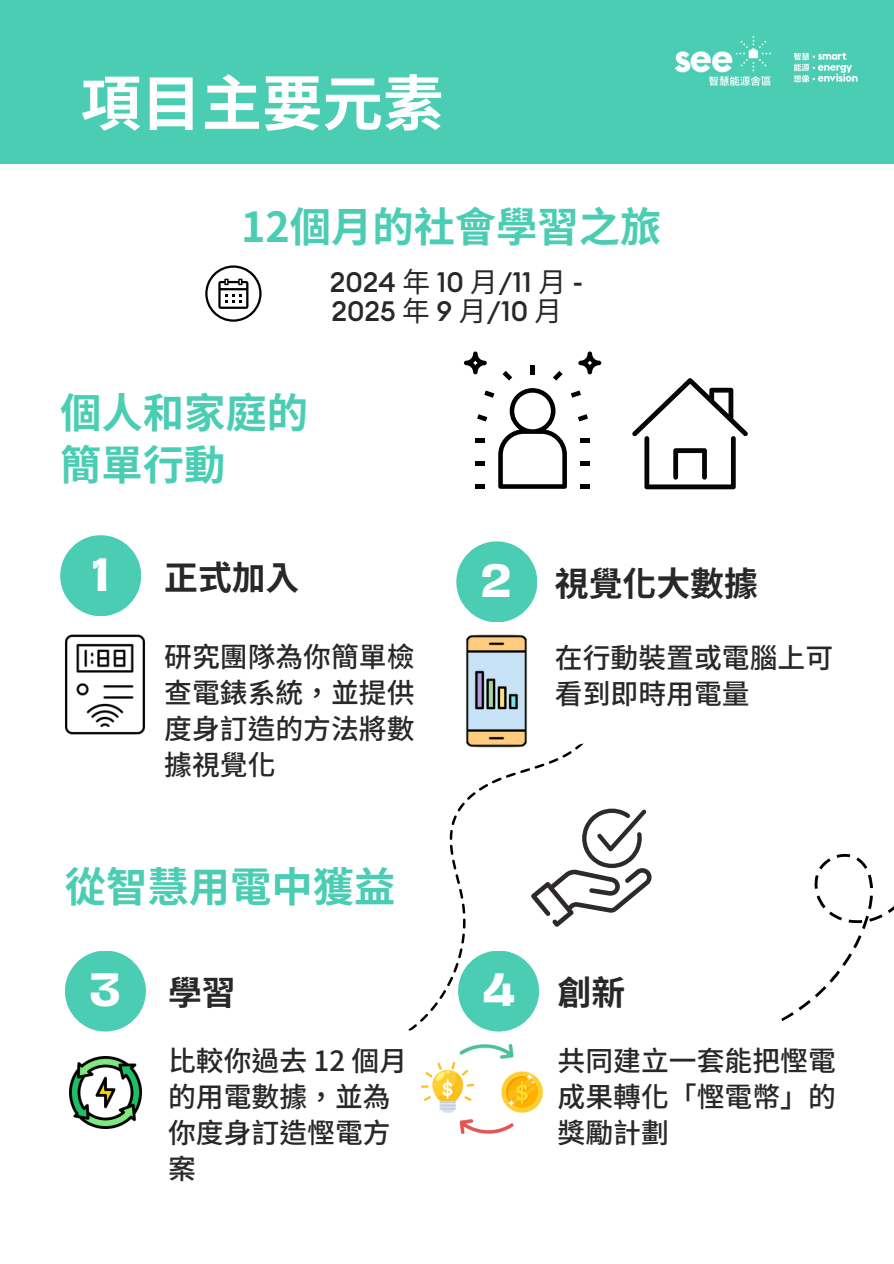
<style>
.page{position:relative;width:894px;height:1264px;background:#fff}
.page>*{position:absolute;margin:0;border:0;box-sizing:border-box;transform-origin:0 0}
.t1{font:700 60.45px "Noto Sans TC";color:#fff}
.t2{font:700 42.75px "Hagrid Text";color:#fff}
.t3{font:700 41.25px/52.8px "Noto Sans TC";color:#4bcdb4}
.t4{font:700 33.75px "Noto Sans TC";color:#282828}
.t5{font:500 27.75px/36px "Noto Sans TC";color:#282828;text-align:justify}
.t6{font:500 27.75px "Euclid Circular A";color:#282828}
.s1{font-family:"Noto Sans CJ Ksc";font-weight:400}
</style>
<div class="page">
<img style="left:70px;top:1056px;width:72px;height:72px">
<img style="left:65px;top:634px;width:80px;height:101px">
<div style="left:0;top:0;width:893px;height:164px;background:#4bcdb4"></div>
<div style="left:60px;top:535px;width:81px;height:81px;background:#4bcdb4;border-radius:50%"></div>
<div style="left:456px;top:541px;width:81px;height:81px;background:#4bcdb4;border-radius:50%"></div>
<div style="left:65px;top:950px;width:81px;height:81px;background:#4bcdb4;border-radius:50%"></div>
<svg style="left:651px;top:853px;width:242px;height:168px"></svg>
<img style="left:461px;top:602px;width:71px;height:141px">
<img style="left:675px;top:36px;width:183px;height:50px">
<svg style="left:632px;top:378px;width:115px;height:111px"></svg>
<svg style="left:530px;top:365px;width:4px;height:9px"></svg>
<svg style="left:553px;top:371px;width:9px;height:9px"></svg>
<div style="left:580px;top:484px;width:9px;height:5px;background:#000"></div>
<div style="left:580px;top:461px;width:9px;height:5px;background:#000"></div>
<div style="left:580px;top:438px;width:9px;height:5px;background:#000"></div>
<svg style="left:502px;top:371px;width:10px;height:9px"></svg>
<div style="left:475px;top:484px;width:9px;height:5px;background:#000"></div>
<div style="left:475px;top:461px;width:9px;height:5px;background:#000"></div>
<div style="left:475px;top:438px;width:9px;height:5px;background:#000"></div>
<svg style="left:477px;top:388px;width:111px;height:101px"></svg>
<svg style="left:578px;top:351px;width:23px;height:23px"></svg>
<svg style="left:464px;top:351px;width:22px;height:23px"></svg>
<svg style="left:637px;top:809px;width:14px;height:85px"></svg>
<img style="left:421px;top:1044px;width:121px;height:89px">
<svg style="left:408px;top:743px;width:229px;height:287px"></svg>
<svg style="left:205px;top:265px;width:56px;height:57px"></svg>
<p class="t1" style="left:81px;top:55px;width:364px">項目主要元素</p>
<h3 class="t3" style="left:241px;top:198px;width:421px">12個月的社會學習之旅</h3>
<p class="t6" style="left:330px;top:264px;width:255px">2024 <span class="s1">年</span> 10 <span class="s1">月</span>/11 <span class="s1">月</span> -</p>
<p class="t6" style="left:331px;top:294px;width:226px">2025 <span class="s1">年</span> 9 <span class="s1">月</span>/10 <span class="s1">月</span></p>
<p class="t3" style="left:60px;top:383px;width:249px">個人和家庭的簡單行動</p>
<h2 class="t2" style="left:92px;top:553px;width:19px">1</h2>
<p class="t2" style="left:480px;top:559px;width:32px">2</p>
<h3 class="t4" style="left:164px;top:550px;width:135px">正式加入</h3>
<h3 class="t4" style="left:554px;top:556px;width:204px">視覺化大數據</h3>
<p class="t5" style="left:164px;top:636px;width:252px">研究團隊為你簡單檢查電錶系統，並提供度身訂造的方法將數據視覺化</p>
<p class="t3" style="left:65px;top:857px;width:332px">從智慧用電中獲益</p>
<p class="t2" style="left:89px;top:968px;width:33px">3</p>
<p class="t2" style="left:482px;top:968px;width:35px">4</p>
<p class="t4" style="left:168px;top:965px;width:69px">學習</p>
<p class="t5" style="left:168px;top:1041px;width:235px;text-align:left">比較你過去 12 個月的用電數據，並為你度身訂造慳電方案</p>
<p class="t5" style="left:554px;top:638px;width:280px">在行動裝置或電腦上可</p>
<p class="t5" style="left:554px;top:674px;width:196px">看到即時用電量</p>
<p class="t4" style="left:557px;top:965px;width:69px">創新</p>
<h3 class="t5" style="left:557px;top:1041px;width:280px">共同建立一套能把慳電</h3>
<p class="t5" style="left:557px;top:1077px;width:280px">成果轉化「慳電幣」的</p>
<h2 class="t5" style="left:557px;top:1113px;width:113px">獎勵計劃</h2>
</div>
